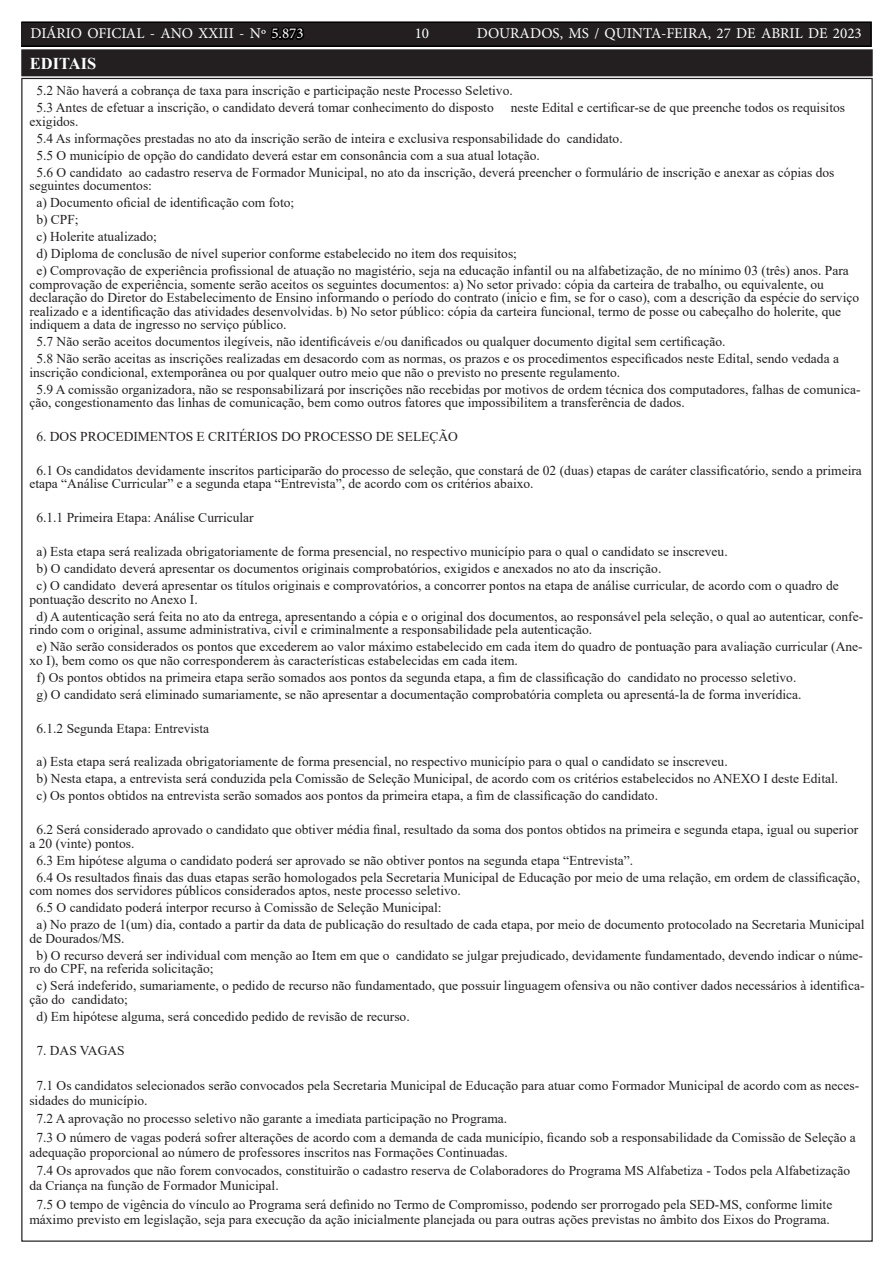
<style>
.page{position:relative;width:893px;height:1263px;background:#fff}
.page>*{position:absolute;margin:0;border:0;box-sizing:border-box;transform-origin:0 0}
.t1{font:700 16.5px "Times New Roman";color:#fff}
.t2{font:15px "Minion Pro";color:#fff}
.t3{font:13.5px/17px "Times New Roman";color:#231f20}
.s1{color:#000}
</style>
<div class="page">
<div style="left:21px;top:22px;width:850px;height:24px;background:#231f20"></div>
<div style="left:21px;top:21px;width:851px;height:26px;border:2px solid #000"></div>
<div style="left:23px;top:51px;width:848px;height:23px;background:#231f20"></div>
<div style="left:21px;top:49px;width:852px;height:27px;border:4px solid #231f20"></div>
<p class="t2" style="left:31px;top:24px;width:274px">DIÁRIO OFICIAL - ANO XXIII - Nº <span class="s1">5.873</span></p>
<p class="t2" style="left:415px;top:24px;width:16px">10</p>
<p class="t2" style="left:477px;top:24px;width:387px">DOURADOS, MS / QUINTA-FEIRA, 27 DE ABRIL DE 2023</p>
<p class="t1" style="left:30px;top:52px;width:68px">EDITAIS</p>
<p class="t3" style="left:36px;top:82px;width:478px">5.2 Não haverá a cobrança de taxa para inscrição e participação neste Processo Seletivo.<br>5.3 Antes de efetuar a inscrição, o candidato deverá tomar conhecimento do disposto</p>
<p class="t3" style="left:511px;top:99px;width:336px">neste Edital e certificar-se de que preenche todos os requisitos</p>
<p class="t3" style="left:36px;top:112px;width:800px;text-indent:-7px">exigidos.<br>5.4 As informações prestadas no ato da inscrição serão de inteira e exclusiva responsabilidade do candidato.<br>5.5 O município de opção do candidato deverá estar em consonância com a sua atual lotação.<br>5.6 O candidato ao cadastro reserva de Formador Municipal, no ato da inscrição, deverá preencher o formulário de inscrição e anexar as cópias dos</p>
<p class="t3" style="left:36px;top:177px;width:814px;text-indent:-7px">seguintes documentos:<br>a) Documento oficial de identificação com foto;<br>b) CPF;<br>c) Holerite atualizado;<br>d) Diploma de conclusão de nível superior conforme estabelecido no item dos requisitos;<br>e) Comprovação de experiência profissional de atuação no magistério, seja na educação infantil ou na alfabetização, de no mínimo 03 (três) anos. Para</p>
<p class="t3" style="left:29px;top:277px;width:831px;line-height:13.5px">comprovação de experiência, somente serão aceitos os seguintes documentos: a) No setor privado: cópia da carteira de trabalho, ou equivalente, ou declaração do Diretor do Estabelecimento de Ensino informando o período do contrato (início e fim, se for o caso), com a descrição da espécie do serviço realizado e a identificação das atividades desenvolvidas. b) No setor público: cópia da carteira funcional, termo de posse ou cabeçalho do holerite, que indiquem a data de ingresso no serviço público.</p>
<p class="t3" style="left:36px;top:333px;width:804px">5.7 Não serão aceitos documentos ilegíveis, não identificáveis e/ou danificados ou qualquer documento digital sem certificação.<br>5.8 Não serão aceitas as inscrições realizadas em desacordo com as normas, os prazos e os procedimentos especificados neste Edital, sendo vedada a</p>
<p class="t3" style="left:36px;top:363px;width:826px;text-indent:-7px">inscrição condicional, extemporânea ou por qualquer outro meio que não o previsto no presente regulamento.<br>5.9 A comissão organizadora, não se responsabilizará por inscrições não recebidas por motivos de ordem técnica dos computadores, falhas de comunica-</p>
<p class="t3" style="left:29px;top:394px;width:657px">ção, congestionamento das linhas de comunicação, bem como outros fatores que impossibilitem a transferência de dados.</p>
<p class="t3" style="left:36px;top:427px;width:423px">6. DOS PROCEDIMENTOS E CRITÉRIOS DO PROCESSO DE SELEÇÃO</p>
<p class="t3" style="left:29px;top:463px;width:834px;line-height:13.5px;text-indent:7px">6.1 Os candidatos devidamente inscritos participarão do processo de seleção, que constará de 02 (duas) etapas de caráter classificatório, sendo a primeira etapa “Análise Curricular” e a segunda etapa “Entrevista”, de acordo com os critérios abaixo.</p>
<p class="t3" style="left:36px;top:509px;width:219px">6.1.1 Primeira Etapa: Análise Curricular</p>
<p class="t3" style="left:36px;top:543px;width:804px">a) Esta etapa será realizada obrigatoriamente de forma presencial, no respectivo município para o qual o candidato se inscreveu.<br>b) O candidato deverá apresentar os documentos originais comprobatórios, exigidos e anexados no ato da inscrição.<br>c) O candidato deverá apresentar os títulos originais e comprovatórios, a concorrer pontos na etapa de análise curricular, de acordo com o quadro de</p>
<p class="t3" style="left:36px;top:590px;width:828px;text-indent:-7px">pontuação descrito no Anexo I.<br>d) A autenticação será feita no ato da entrega, apresentando a cópia e o original dos documentos, ao responsável pela seleção, o qual ao autenticar, confe-</p>
<p class="t3" style="left:36px;top:621px;width:828px;text-indent:-7px">rindo com o original, assume administrativa, civil e criminalmente a responsabilidade pela autenticação.<br>e) Não serão considerados os pontos que excederem ao valor máximo estabelecido em cada item do quadro de pontuação para avaliação curricular (Ane-</p>
<p class="t3" style="left:36px;top:651px;width:767px;text-indent:-7px">xo I), bem como os que não corresponderem às características estabelecidas em cada item.<br>f) Os pontos obtidos na primeira etapa serão somados aos pontos da segunda etapa, a fim de classificação do candidato no processo seletivo. g) O candidato será eliminado sumariamente, se não apresentar a documentação comprobatória completa ou apresentá-la de forma inverídica.</p>
<p class="t3" style="left:36px;top:719px;width:174px">6.1.2 Segunda Etapa: Entrevista</p>
<p class="t3" style="left:36px;top:753px;width:803px">a) Esta etapa será realizada obrigatoriamente de forma presencial, no respectivo município para o qual o candidato se inscreveu.<br>b) Nesta etapa, a entrevista será conduzida pela Comissão de Seleção Municipal, de acordo com os critérios estabelecidos no ANEXO I deste Edital. c) Os pontos obtidos na entrevista serão somados aos pontos da primeira etapa, a fim de classificação do candidato.</p>
<p class="t3" style="left:29px;top:823px;width:830px;line-height:13.5px;text-indent:7px">6.2 Será considerado aprovado o candidato que obtiver média final, resultado da soma dos pontos obtidos na primeira e segunda etapa, igual ou superior a 20 (vinte) pontos.</p>
<p class="t3" style="left:36px;top:851px;width:825px">6.3 Em hipótese alguma o candidato poderá ser aprovado se não obtiver pontos na segunda etapa “Entrevista”.<br>6.4 Os resultados finais das duas etapas serão homologados pela Secretaria Municipal de Educação por meio de uma relação, em ordem de classificação,</p>
<p class="t3" style="left:36px;top:882px;width:830px;text-indent:-7px">com nomes dos servidores públicos considerados aptos, neste processo seletivo.<br>6.5 O candidato poderá interpor recurso à Comissão de Seleção Municipal:<br>a) No prazo de 1(um) dia, contado a partir da data de publicação do resultado de cada etapa, por meio de documento protocolado na Secretaria Municipal</p>
<p class="t3" style="left:36px;top:929px;width:828px;text-indent:-7px">de Dourados/MS.<br>b) O recurso deverá ser individual com menção ao Item em que o candidato se julgar prejudicado, devidamente fundamentado, devendo indicar o núme-</p>
<p class="t3" style="left:36px;top:960px;width:830px;text-indent:-7px">ro do CPF, na referida solicitação;<br>c) Será indeferido, sumariamente, o pedido de recurso não fundamentado, que possuir linguagem ofensiva ou não contiver dados necessários à identifica-</p>
<p class="t3" style="left:36px;top:990px;width:375px;text-indent:-7px">ção do candidato;<br>d) Em hipótese alguma, será concedido pedido de revisão de recurso.</p>
<p class="t3" style="left:36px;top:1041px;width:90px">7. DAS VAGAS</p>
<p class="t3" style="left:29px;top:1077px;width:831px;line-height:15px;text-indent:7px">7.1 Os candidatos selecionados serão convocados pela Secretaria Municipal de Educação para atuar como Formador Municipal de acordo com as neces&shy;sidades do município.</p>
<p class="t3" style="left:36px;top:1109px;width:821px;line-height:18.5px">7.2 A aprovação no processo seletivo não garante a imediata participação no Programa.<br>7.3 O número de vagas poderá sofrer alterações de acordo com a demanda de cada município, ficando sob a responsabilidade da Comissão de Seleção a</p>
<p class="t3" style="left:36px;top:1143px;width:815px;line-height:18.5px;text-indent:-7px">adequação proporcional ao número de professores inscritos nas Formações Continuadas.<br>7.4 Os aprovados que não forem convocados, constituirão o cadastro reserva de Colaboradores do Programa MS Alfabetiza - Todos pela Alfabetização</p>
<p class="t3" style="left:36px;top:1176px;width:797px;line-height:18.5px;text-indent:-7px">da Criança na função de Formador Municipal.<br>7.5 O tempo de vigência do vínculo ao Programa será definido no Termo de Compromisso, podendo ser prorrogado pela SED-MS, conforme limite</p>
<p class="t3" style="left:29px;top:1210px;width:802px">máximo previsto em legislação, seja para execução da ação inicialmente planejada ou para outras ações previstas no âmbito dos Eixos do Programa.</p>
</div>
